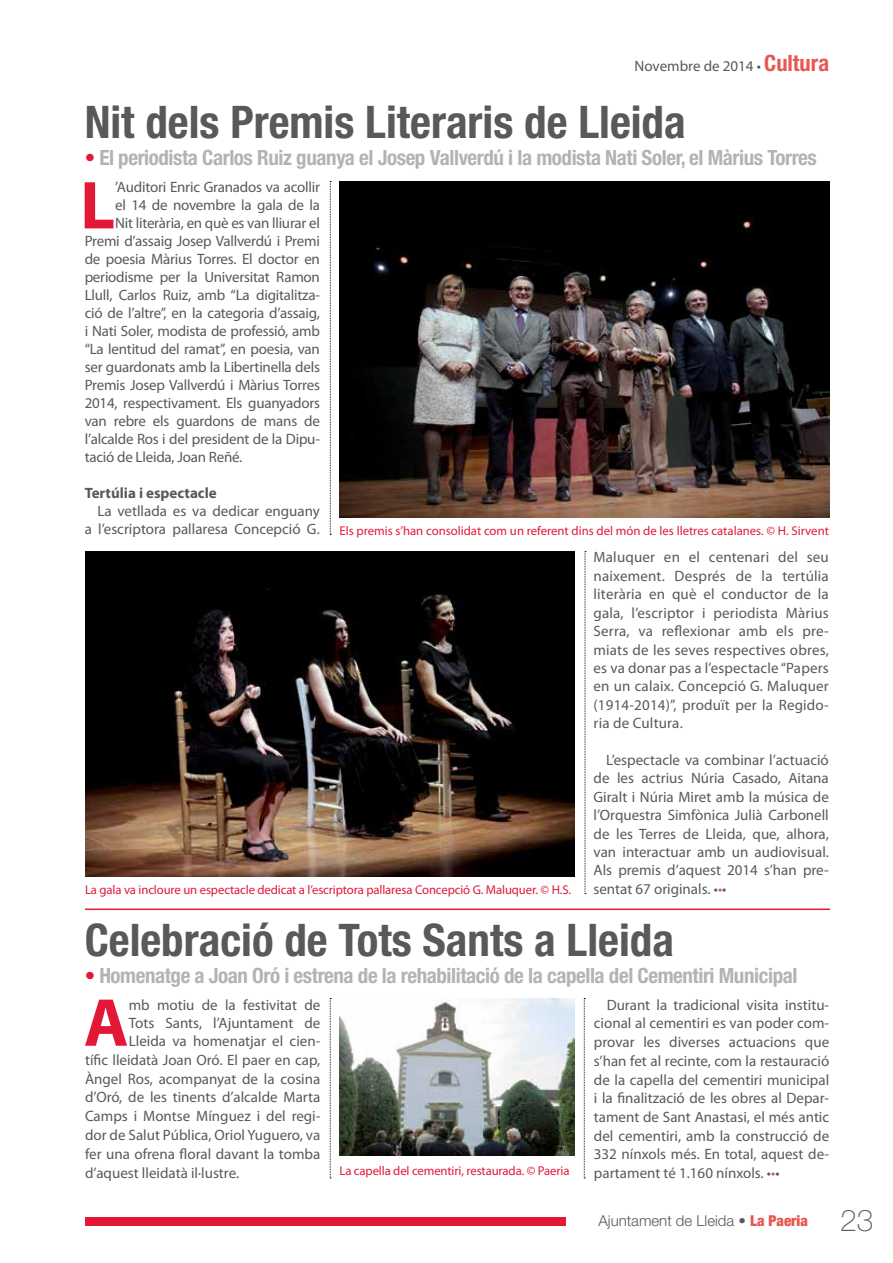
<style>
.page{position:relative;width:893px;height:1263px;background:#fff}
.page>*{position:absolute;margin:0;border:0;box-sizing:border-box;transform-origin:0 0}
.t1{font:700 68.4px "Myriad Pro";color:#e31837}
.t2{font:700 condensed 45px "Helvetica Neue LT Std";color:#58595b}
.t3{font:700 condensed 21px "Helvetica Neue LT Std";letter-spacing:-.02em;color:#b1b4b6}
.t4{font:15px/18.5px "Myriad Pro";letter-spacing:-.01em;color:#58595b;text-align:justify}
.t5{font:300 15px "Helvetica Neue LT Std";color:#58595b}
.t6{font:700 15px "Myriad Pro";color:#58595b}
.t7{font:12.75px "Myriad Pro";letter-spacing:-.01em;color:#e31837}
.s1{font-family:"Helvetica Neue LT Std";font-weight:700;font-stretch:condensed;font-size:22.5px;color:#e85752}
.s2{color:#e31837}
.s3{color:#e85752}
.s4{font-weight:500}
.s5{font-weight:900;font-stretch:condensed;color:#e85752}
.s6{font-weight:100;font-size:30px}
</style>
<div class="page">
<div style="left:85px;top:1217px;width:481px;height:9px;background:#e31837"></div>
<hr style="left:85px;top:908px;width:745px;height:2px;background:#e31837">
<img style="left:339px;top:181px;width:490px;height:337px">
<img style="left:85px;top:551px;width:490px;height:325px">
<svg style="left:330px;top:181px;width:1px;height:354px"></svg>
<svg style="left:585px;top:551px;width:1px;height:343px"></svg>
<img style="left:339px;top:998px;width:236px;height:157px">
<svg style="left:330px;top:998px;width:1px;height:180px"></svg>
<svg style="left:584px;top:998px;width:1px;height:180px"></svg>
<p class="t4" style="left:635px;top:57px;width:196px">Novembre de 2014 • <span class="s1">Cultura</span></p>
<h2 class="t2" style="left:85px;top:95px;width:603px">Nit dels Premis Literaris de Lleida</h2>
<h3 class="t3" style="left:85px;top:145px;width:734px"><span class="s2">•</span> El periodista Carlos Ruiz guanya el Josep Vallverdú i la modista Nati Soler, el Màrius Torres</h3>
<h1 class="t1" style="left:80px;top:161px;width:36px">L</h1>
<p class="t4" style="left:115px;top:178px;width:206px">’Auditori Enric Granados va acollir</p>
<p class="t4" style="left:115px;top:196px;width:206px">el 14 de novembre la gala de la</p>
<p class="t4" style="left:115px;top:214px;width:206px">Nit literària, en què es van lliurar el</p>
<p class="t4" style="left:85px;top:232px;width:237px">Premi d’assaig Josep Vallverdú i Premi</p>
<p class="t4" style="left:85px;top:250px;width:237px">de poesia Màrius Torres. El doctor en</p>
<p class="t4" style="left:85px;top:268px;width:237px">periodisme per la Universitat Ramon</p>
<p class="t4" style="left:85px;top:286px;width:237px">Llull, Carlos Ruiz, amb “La digitalitza-</p>
<p class="t4" style="left:85px;top:304px;width:237px">ció de l’altre”, en la categoria d’assaig,</p>
<p class="t4" style="left:85px;top:322px;width:237px">i Nati Soler, modista de professió, amb</p>
<p class="t4" style="left:85px;top:340px;width:237px">“La lentitud del ramat”, en poesia, van</p>
<p class="t4" style="left:85px;top:358px;width:237px">ser guardonats amb la Libertinella dels</p>
<p class="t4" style="left:85px;top:376px;width:237px">Premis Josep Vallverdú i Màrius Torres</p>
<p class="t4" style="left:85px;top:394px;width:237px">2014, respectivament. Els guanyadors</p>
<p class="t4" style="left:85px;top:412px;width:237px">van rebre els guardons de mans de</p>
<p class="t4" style="left:85px;top:430px;width:237px">l’alcalde Ros i del president de la Dipu-</p>
<p class="t4" style="left:85px;top:448px;width:159px">tació de Lleida, Joan Reñé.</p>
<p class="t6" style="left:85px;top:484px;width:134px">Tertúlia i espectacle</p>
<p class="t4" style="left:85px;top:502px;width:237px;line-height:18px;text-align:right">La vetllada es va dedicar enguany<br>a l’escriptora pallaresa Concepció G.</p>
<p class="t7" style="left:339px;top:523px;width:491px">Els premis s’han consolidat com un referent dins del món de les lletres catalanes. © H. Sirvent</p>
<p class="t7" style="left:85px;top:882px;width:488px">La gala va incloure un espectacle dedicat a l’escriptora pallaresa Concepció G. Maluquer. © H.S.</p>
<p class="t4" style="left:593px;top:548px;width:237px">Maluquer en el centenari del seu naixement. Després de la tertúlia literària en què el conductor de la gala, l’escriptor i periodista Màrius Serra, va reflexionar amb els pre&shy;miats de les seves respectives obres, es va donar pas a l’espectacle “Papers en un calaix. Concepció G. Maluquer (1914-2014)”, produït per la Regido&shy;ria de Cultura.</p>
<p class="t4" style="left:593px;top:750px;width:237px;text-indent:13px">L’espectacle va combinar l’actuació de les actrius Núria Casado, Aitana Giralt i Núria Miret amb la música de l’Orquestra Simfònica Julià Carbonell de les Terres de Lleida, que, alhora, van interactuar amb un audiovisual.<br>Als premis d’aquest 2014 s’han pre&shy;sentat 67 originals. •<span class="s3">•</span>•</p>
<h2 class="t2" style="left:85px;top:913px;width:591px">Celebració de Tots Sants a Lleida</h2>
<h3 class="t3" style="left:85px;top:963px;width:714px"><span class="s2">•</span> Homenatge a Joan Oró i estrena de la rehabilitació de la capella del Cementiri Municipal</h3>
<h1 class="t1" style="left:84px;top:978px;width:46px">A</h1>
<p class="t4" style="left:129px;top:995px;width:193px">mb motiu de la festivitat de</p>
<p class="t4" style="left:129px;top:1013px;width:193px">Tots Sants, l’Ajuntament de</p>
<p class="t4" style="left:129px;top:1031px;width:193px">Lleida va homenatjar el cien-</p>
<p class="t4" style="left:85px;top:1050px;width:237px">tífic lleidatà Joan Oró. El paer en cap,</p>
<p class="t4" style="left:85px;top:1069px;width:237px">Àngel Ros, acompanyat de la cosina</p>
<p class="t4" style="left:85px;top:1088px;width:237px">d’Oró, de les tinents d’alcalde Marta</p>
<p class="t4" style="left:85px;top:1107px;width:237px">Camps i Montse Mínguez i del regi-</p>
<p class="t4" style="left:85px;top:1126px;width:237px">dor de Salut Pública, Oriol Yuguero, va</p>
<p class="t4" style="left:85px;top:1144px;width:237px">fer una ofrena floral davant la tomba</p>
<p class="t4" style="left:85px;top:1163px;width:156px">d’aquest lleidatà il·lustre.</p>
<p class="t7" style="left:339px;top:1162px;width:232px">La capella del cementiri, restaurada. © Paeria</p>
<p class="t4" style="left:594px;top:995px;width:237px;text-indent:13px">Durant la tradicional visita institu&shy;cional al cementiri es van poder com&shy;provar les diverses actuacions que s’han fet al recinte, com la restauració de la capella del cementiri municipal i la finalització de les obres al Depar&shy;tament de Sant Anastasi, el més antic del cementiri, amb la construcció de 332 nínxols més. En total, aquest de&shy;partament té 1.160 nínxols. •<span class="s3">•</span>•</p>
<p class="t5" style="left:598px;top:1211px;width:277px">Ajuntament de Lleida <span class="s4">•</span> <span class="s5">La Paeria</span> <span class="s6">23</span></p>
</div>
